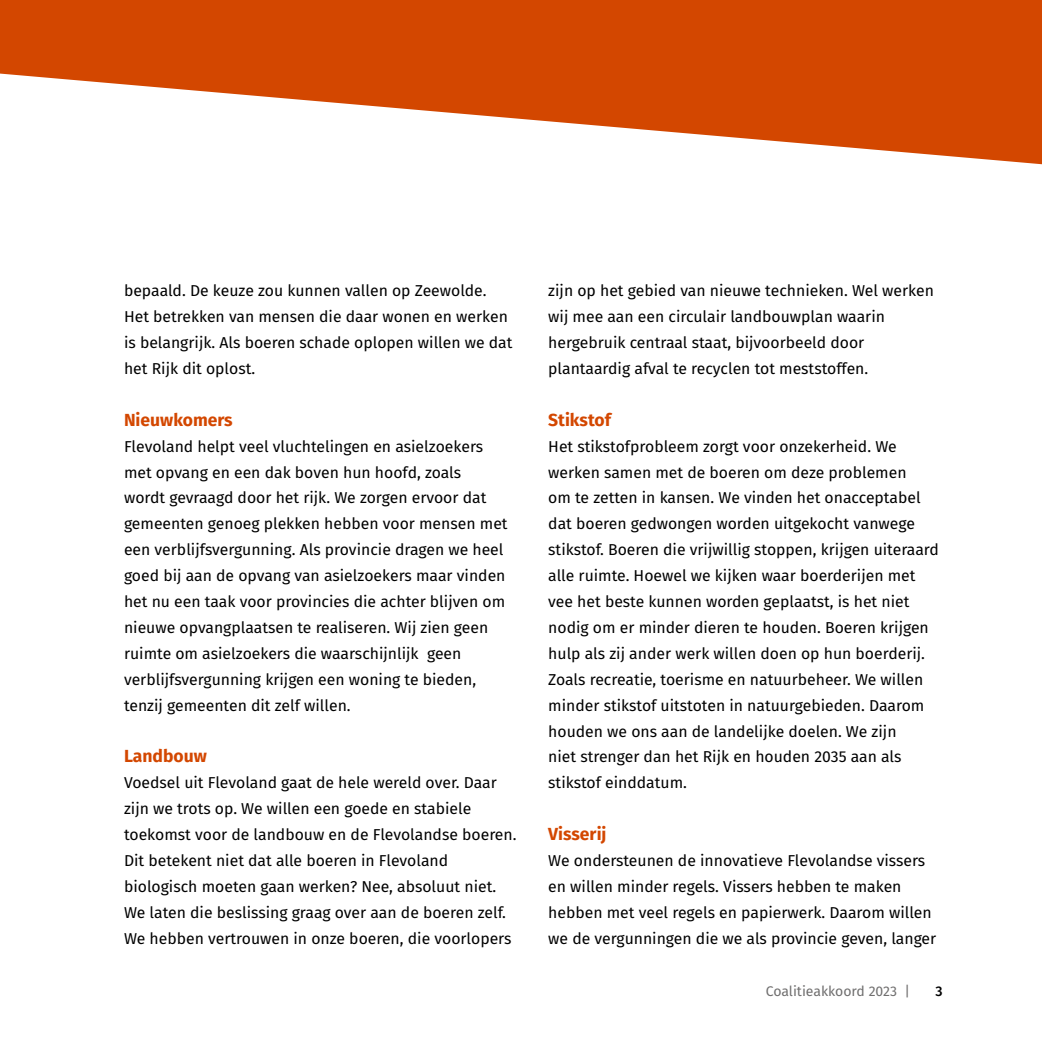
<style>
.page{position:relative;width:1042px;height:1042px;background:#fff}
.page>*{position:absolute;margin:0;border:0;box-sizing:border-box;transform-origin:0 0}
.Binnenwerk_Tussenkop_Wit_voor_P{font:700 17.5px "Fira Sans";color:#d34700}
.Binnenwerk_Bodytekst_Wit_Na_P{font:15.75px/25.9px "Fira Sans";color:#000}
.t1{font:14px "Fira Sans Regular 3";color:#706f6f}
.t2{font:500 14px "Fira Sans";color:#000}
</style>
<div class="page">
<svg style="left:0;top:0;width:1042px;height:165px;fill:#d34700"></svg>
<p class="Binnenwerk_Bodytekst_Wit_Na_P" style="left:124px;top:277px;width:390px">bepaald. De keuze zou kunnen vallen op Zeewolde.<br>Het betrekken van mensen die daar wonen en werken is belangrijk. Als boeren schade oplopen willen we dat het Rijk dit oplost.</p>
<p class="Binnenwerk_Tussenkop_Wit_voor_P" style="left:124px;top:405px;width:110px">Nieuwkomers</p>
<p class="Binnenwerk_Bodytekst_Wit_Na_P" style="left:124px;top:433px;width:385px">Flevoland helpt veel vluchtelingen en asielzoekers met opvang en een dak boven hun hoofd, zoals<br>wordt gevraagd door het rijk. We zorgen ervoor dat gemeenten genoeg plekken hebben voor mensen met een verblijfsvergunning. Als provincie dragen we heel goed bij aan de opvang van asielzoekers maar vinden het nu een taak voor provincies die achter blijven om nieuwe opvangplaatsen te realiseren. Wij zien geen ruimte om asielzoekers die waarschijnlijk geen verblijfsvergunning krijgen een woning te bieden, tenzij gemeenten dit zelf willen.</p>
<p class="Binnenwerk_Tussenkop_Wit_voor_P" style="left:124px;top:741px;width:84px">Landbouw</p>
<p class="Binnenwerk_Bodytekst_Wit_Na_P" style="left:124px;top:769px;width:394px">Voedsel uit Flevoland gaat de hele wereld over. Daar zijn we trots op. We willen een goede en stabiele toekomst voor de landbouw en de Flevolandse boeren.<br>Dit betekent niet dat alle boeren in Flevoland biologisch moeten gaan werken? Nee, absoluut niet.<br>We laten die beslissing graag over aan de boeren zelf.<br>We hebben vertrouwen in onze boeren, die voorlopers</p>
<p class="Binnenwerk_Bodytekst_Wit_Na_P" style="left:548px;top:277px;width:387px">zijn op het gebied van nieuwe technieken. Wel werken wij mee aan een circulair landbouwplan waarin hergebruik centraal staat, bijvoorbeeld door plantaardig afval te recyclen tot meststoffen.</p>
<p class="Binnenwerk_Tussenkop_Wit_voor_P" style="left:548px;top:405px;width:64px">Stikstof</p>
<p class="Binnenwerk_Bodytekst_Wit_Na_P" style="left:548px;top:433px;width:392px">Het stikstofprobleem zorgt voor onzekerheid. We werken samen met de boeren om deze problemen<br>om te zetten in kansen. We vinden het onacceptabel dat boeren gedwongen worden uitgekocht vanwege stikstof. Boeren die vrijwillig stoppen, krijgen uiteraard alle ruimte. Hoewel we kijken waar boerderijen met vee het beste kunnen worden geplaatst, is het niet nodig om er minder dieren te houden. Boeren krijgen hulp als zij ander werk willen doen op hun boerderij.<br>Zoals recreatie, toerisme en natuurbeheer. We willen minder stikstof uitstoten in natuurgebieden. Daarom houden we ons aan de landelijke doelen. We zijn<br>niet strenger dan het Rijk en houden 2035 aan als stikstof einddatum.</p>
<p class="Binnenwerk_Tussenkop_Wit_voor_P" style="left:548px;top:819px;width:60px">Visserij</p>
<p class="Binnenwerk_Bodytekst_Wit_Na_P" style="left:548px;top:847px;width:389px">We ondersteunen de innovatieve Flevolandse vissers en willen minder regels. Vissers hebben te maken hebben met veel regels en papierwerk. Daarom willen we de vergunningen die we als provincie geven, langer</p>
<p class="t1" style="left:766px;top:980px;width:146px">Coalitieakkoord 2023 |</p>
<p class="t2" style="left:935px;top:979px;width:9px">3</p>
</div>
